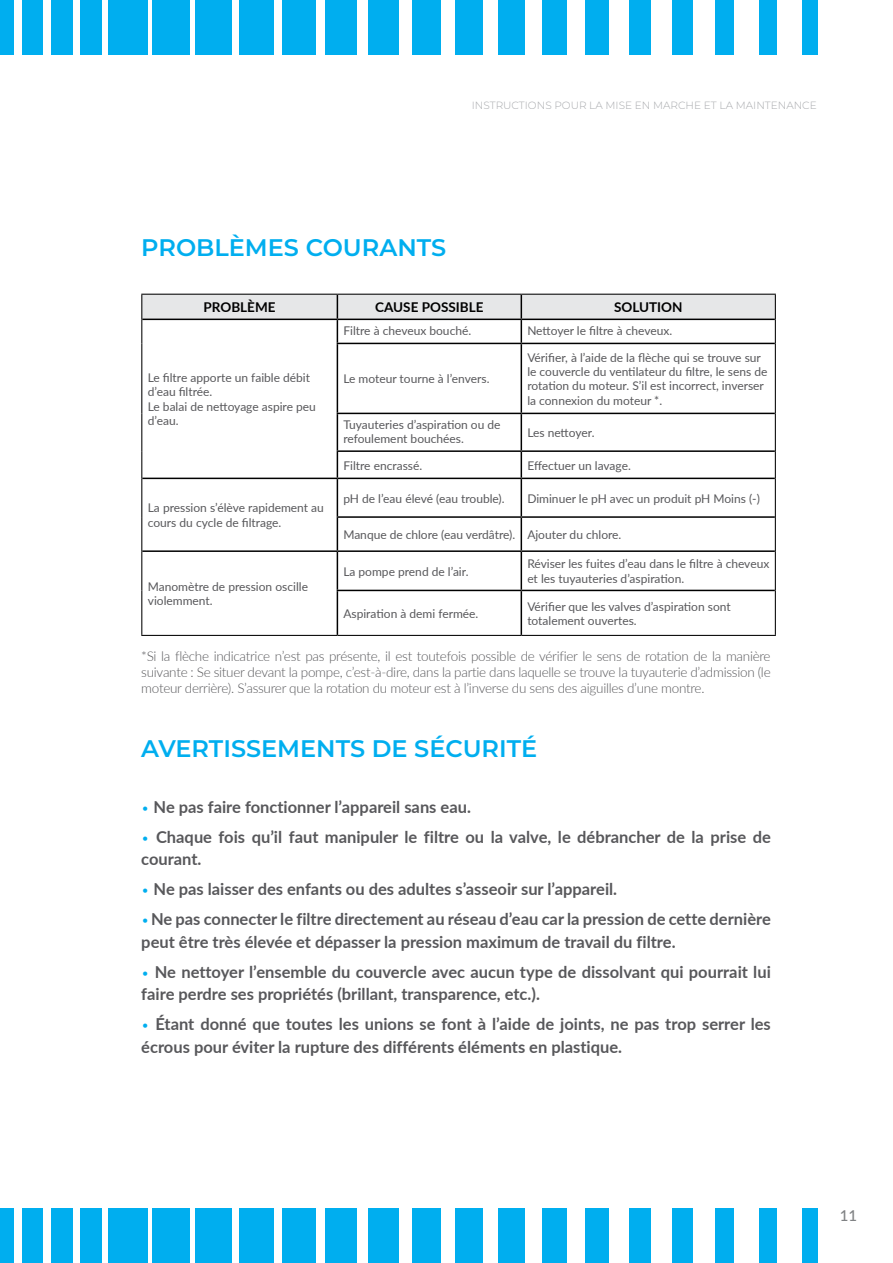
<style>
.page{position:relative;width:893px;height:1263px;background:#fff}
.page>*{position:absolute;margin:0;border:0;box-sizing:border-box;transform-origin:0 0}
.t1{font:600 24px "Montserrat";color:#00aeef}
.t2{font:700 16.5px/22.5px "Lato";color:#58585b}
.t3{font:500 15px "Lato";color:#808284}
.t4{font:300 13.5px/16.2px "Lato";letter-spacing:-.02em;color:#58585b;text-align:justify}
.t5{font:700 13.5px "Lato";color:#000}
.t6{font:12px/14.4px "Lato";color:#58585b}
.t7{font:300 10.5px "Montserrat";color:#a7a9ac}
.s1{font-weight:300;font-size:14.25px;color:#00aeef}
</style>
<div class="page">
<hr style="left:337px;top:343px;width:184px;height:1px;background:#000">
<hr style="left:337px;top:344px;width:1px;height:69px;background:#000">
<hr style="left:521px;top:343px;width:254px;height:1px;background:#000">
<hr style="left:521px;top:344px;width:1px;height:69px;background:#000">
<hr style="left:337px;top:413px;width:184px;height:1px;background:#000">
<hr style="left:337px;top:414px;width:1px;height:36px;background:#000">
<hr style="left:521px;top:413px;width:254px;height:1px;background:#000">
<hr style="left:521px;top:414px;width:1px;height:36px;background:#000">
<hr style="left:337px;top:450px;width:184px;height:2px;background:#000">
<svg style="left:337px;top:452px;width:1px;height:26px"></svg>
<hr style="left:521px;top:450px;width:254px;height:2px;background:#000">
<svg style="left:521px;top:452px;width:1px;height:26px"></svg>
<hr style="left:142px;top:478px;width:195px;height:1px;background:#000">
<hr style="left:337px;top:478px;width:184px;height:1px;background:#000">
<hr style="left:337px;top:479px;width:1px;height:37px;background:#000">
<hr style="left:521px;top:478px;width:254px;height:1px;background:#000">
<hr style="left:521px;top:479px;width:1px;height:37px;background:#000">
<hr style="left:337px;top:516px;width:184px;height:2px;background:#000">
<hr style="left:337px;top:518px;width:1px;height:32px;background:#000">
<hr style="left:521px;top:516px;width:254px;height:2px;background:#000">
<hr style="left:521px;top:518px;width:1px;height:32px;background:#000">
<hr style="left:142px;top:550px;width:195px;height:2px;background:#000">
<hr style="left:337px;top:550px;width:184px;height:2px;background:#000">
<hr style="left:337px;top:552px;width:1px;height:38px;background:#000">
<hr style="left:521px;top:550px;width:254px;height:2px;background:#000">
<hr style="left:521px;top:552px;width:1px;height:38px;background:#000">
<hr style="left:337px;top:590px;width:184px;height:1px;background:#000">
<hr style="left:337px;top:591px;width:1px;height:44px;background:#000">
<hr style="left:521px;top:590px;width:254px;height:1px;background:#000">
<hr style="left:521px;top:591px;width:1px;height:44px;background:#000">
<hr style="left:141px;top:635px;width:196px;height:1px;background:#000">
<hr style="left:141px;top:343px;width:1px;height:70px;background:#000">
<hr style="left:141px;top:413px;width:1px;height:38px;background:#000">
<svg style="left:141px;top:451px;width:1px;height:27px"></svg>
<svg style="left:141px;top:294px;width:635px;height:49px"></svg>
<hr style="left:775px;top:343px;width:1px;height:70px;background:#000">
<hr style="left:775px;top:413px;width:1px;height:38px;background:#000">
<svg style="left:775px;top:451px;width:1px;height:27px"></svg>
<hr style="left:141px;top:478px;width:1px;height:39px;background:#000">
<hr style="left:141px;top:517px;width:1px;height:34px;background:#000">
<hr style="left:775px;top:478px;width:1px;height:39px;background:#000">
<hr style="left:775px;top:517px;width:1px;height:34px;background:#000">
<hr style="left:141px;top:551px;width:1px;height:39px;background:#000">
<hr style="left:141px;top:590px;width:1px;height:45px;background:#000">
<hr style="left:775px;top:551px;width:1px;height:39px;background:#000">
<hr style="left:775px;top:590px;width:1px;height:45px;background:#000">
<hr style="left:337px;top:635px;width:184px;height:1px;background:#000">
<hr style="left:521px;top:635px;width:255px;height:1px;background:#000">
<div style="left:0;top:1209px;width:14px;height:54px;background:#00aeef"></div>
<div style="left:23px;top:1209px;width:20px;height:54px;background:#00aeef"></div>
<div style="left:51px;top:1209px;width:22px;height:54px;background:#00aeef"></div>
<div style="left:80px;top:1209px;width:22px;height:54px;background:#00aeef"></div>
<div style="left:109px;top:1209px;width:39px;height:54px;background:#00aeef"></div>
<div style="left:152px;top:1209px;width:38px;height:54px;background:#00aeef"></div>
<div style="left:195px;top:1209px;width:37px;height:54px;background:#00aeef"></div>
<div style="left:239px;top:1209px;width:34px;height:54px;background:#00aeef"></div>
<div style="left:282px;top:1209px;width:33px;height:54px;background:#00aeef"></div>
<div style="left:325px;top:1209px;width:32px;height:54px;background:#00aeef"></div>
<div style="left:369px;top:1209px;width:30px;height:54px;background:#00aeef"></div>
<div style="left:412px;top:1209px;width:29px;height:54px;background:#00aeef"></div>
<div style="left:455px;top:1209px;width:28px;height:54px;background:#00aeef"></div>
<div style="left:499px;top:1209px;width:26px;height:54px;background:#00aeef"></div>
<div style="left:542px;top:1209px;width:25px;height:54px;background:#00aeef"></div>
<div style="left:585px;top:1209px;width:24px;height:54px;background:#00aeef"></div>
<div style="left:629px;top:1209px;width:21px;height:54px;background:#00aeef"></div>
<div style="left:672px;top:1209px;width:20px;height:54px;background:#00aeef"></div>
<div style="left:715px;top:1209px;width:19px;height:54px;background:#00aeef"></div>
<div style="left:759px;top:1209px;width:17px;height:54px;background:#00aeef"></div>
<div style="left:802px;top:1209px;width:16px;height:54px;background:#00aeef"></div>
<div style="left:0;top:0;width:14px;height:54px;background:#00aeef"></div>
<div style="left:23px;top:0;width:20px;height:54px;background:#00aeef"></div>
<div style="left:51px;top:0;width:22px;height:54px;background:#00aeef"></div>
<div style="left:80px;top:0;width:22px;height:54px;background:#00aeef"></div>
<div style="left:109px;top:0;width:39px;height:54px;background:#00aeef"></div>
<div style="left:152px;top:0;width:38px;height:54px;background:#00aeef"></div>
<div style="left:195px;top:0;width:37px;height:54px;background:#00aeef"></div>
<div style="left:239px;top:0;width:34px;height:54px;background:#00aeef"></div>
<div style="left:282px;top:0;width:33px;height:54px;background:#00aeef"></div>
<div style="left:325px;top:0;width:32px;height:54px;background:#00aeef"></div>
<div style="left:369px;top:0;width:30px;height:54px;background:#00aeef"></div>
<div style="left:412px;top:0;width:29px;height:54px;background:#00aeef"></div>
<div style="left:455px;top:0;width:28px;height:54px;background:#00aeef"></div>
<div style="left:499px;top:0;width:26px;height:54px;background:#00aeef"></div>
<div style="left:542px;top:0;width:25px;height:54px;background:#00aeef"></div>
<div style="left:585px;top:0;width:24px;height:54px;background:#00aeef"></div>
<div style="left:629px;top:0;width:21px;height:54px;background:#00aeef"></div>
<div style="left:672px;top:0;width:20px;height:54px;background:#00aeef"></div>
<div style="left:715px;top:0;width:19px;height:54px;background:#00aeef"></div>
<div style="left:759px;top:0;width:17px;height:54px;background:#00aeef"></div>
<div style="left:802px;top:0;width:16px;height:54px;background:#00aeef"></div>
<p class="t7" style="left:472px;top:98px;width:347px">INSTRUCTIONS POUR LA MISE EN MARCHE ET LA MAINTENANCE</p>
<h1 class="t1" style="left:141px;top:231px;width:306px">PROBLÈMES COURANTS</h1>
<p class="t5" style="left:204px;top:297px;width:73px">PROBLÈME</p>
<p class="t5" style="left:375px;top:297px;width:110px">CAUSE POSSIBLE</p>
<p class="t5" style="left:614px;top:297px;width:70px">SOLUTION</p>
<p class="t6" style="left:148px;top:370px;width:170px">Le filtre apporte un faible débit d’eau filtrée.<br>Le balai de nettoyage aspire peu d’eau.</p>
<p class="t6" style="left:148px;top:500px;width:178px">La pression s’élève rapidement au cours du cycle de filtrage.</p>
<p class="t6" style="left:148px;top:579px;width:162px">Manomètre de pression oscille violemment.</p>
<p class="t6" style="left:343px;top:323px;width:129px">Filtre à cheveux bouché.</p>
<p class="t6" style="left:527px;top:323px;width:146px">Nettoyer le filtre à cheveux.</p>
<p class="t6" style="left:343px;top:371px;width:148px">Le moteur tourne à l’envers.</p>
<p class="t6" style="left:527px;top:350px;width:242px">Vérifier, à l’aide de la flèche qui se trouve sur le couvercle du ventilateur du filtre, le sens de rotation du moteur. S’il est incorrect, inverser la connexion du moteur *.</p>
<p class="t6" style="left:343px;top:417px;width:159px">Tuyauteries d’aspiration ou de refoulement bouchées.</p>
<p class="t6" style="left:527px;top:425px;width:69px">Les nettoyer.</p>
<p class="t6" style="left:343px;top:457px;width:80px">Filtre encrassé.</p>
<p class="t6" style="left:527px;top:457px;width:105px">Effectuer un lavage.</p>
<p class="t6" style="left:343px;top:490px;width:163px">pH de l’eau élevé (eau trouble).</p>
<p class="t6" style="left:527px;top:490px;width:234px">Diminuer le pH avec un produit pH Moins (-)</p>
<p class="t6" style="left:343px;top:527px;width:280px">Manque de chlore (eau verdâtre). Ajouter du chlore.</p>
<p class="t6" style="left:343px;top:564px;width:127px">La pompe prend de l’air.</p>
<p class="t6" style="left:527px;top:556px;width:243px">Réviser les fuites d’eau dans le filtre à cheveux et les tuyauteries d’aspiration.</p>
<p class="t6" style="left:343px;top:606px;width:137px">Aspiration à demi fermée.</p>
<p class="t6" style="left:527px;top:598px;width:205px">Vérifier que les valves d’aspiration sont totalement ouvertes.</p>
<p class="t4" style="left:141px;top:648px;width:631px">*Si la flèche indicatrice n’est pas présente, il est toutefois possible de vérifier le sens de rotation de la manière suivante : Se situer devant la pompe, c’est-à-dire, dans la partie dans laquelle se trouve la tuyauterie d’admission (le moteur derrière). S’assurer que la rotation du moteur est à l’inverse du sens des aiguilles d’une montre.</p>
<h1 class="t1" style="left:141px;top:732px;width:398px">AVERTISSEMENTS DE SÉCURITÉ</h1>
<h2 class="t2" style="left:141px;top:795px;width:331px"><span class="s1">•</span> Ne pas faire fonctionner l’appareil sans eau.</h2>
<h2 class="t2" style="left:141px;top:825px;width:631px"><span class="s1">•</span> Chaque fois qu’il faut manipuler le filtre ou la valve, le débrancher de la prise de courant.</h2>
<h2 class="t2" style="left:141px;top:877px;width:477px"><span class="s1">•</span> Ne pas laisser des enfants ou des adultes s’asseoir sur l’appareil.</h2>
<h2 class="t2" style="left:141px;top:907px;width:631px"><span class="s1">•</span> Ne pas connecter le filtre directement au réseau d’eau car la pression de cette dernière peut être très élevée et dépasser la pression maximum de travail du filtre.</h2>
<h2 class="t2" style="left:141px;top:960px;width:631px"><span class="s1">•</span> Ne nettoyer l’ensemble du couvercle avec aucun type de dissolvant qui pourrait lui faire perdre ses propriétés (brillant, transparence, etc.).</h2>
<h2 class="t2" style="left:141px;top:1012px;width:631px"><span class="s1">•</span> Étant donné que toutes les unions se font à l’aide de joints, ne pas trop serrer les écrous pour éviter la rupture des différents éléments en plastique.</h2>
<p class="t3" style="left:840px;top:1205px;width:19px">11</p>
</div>
